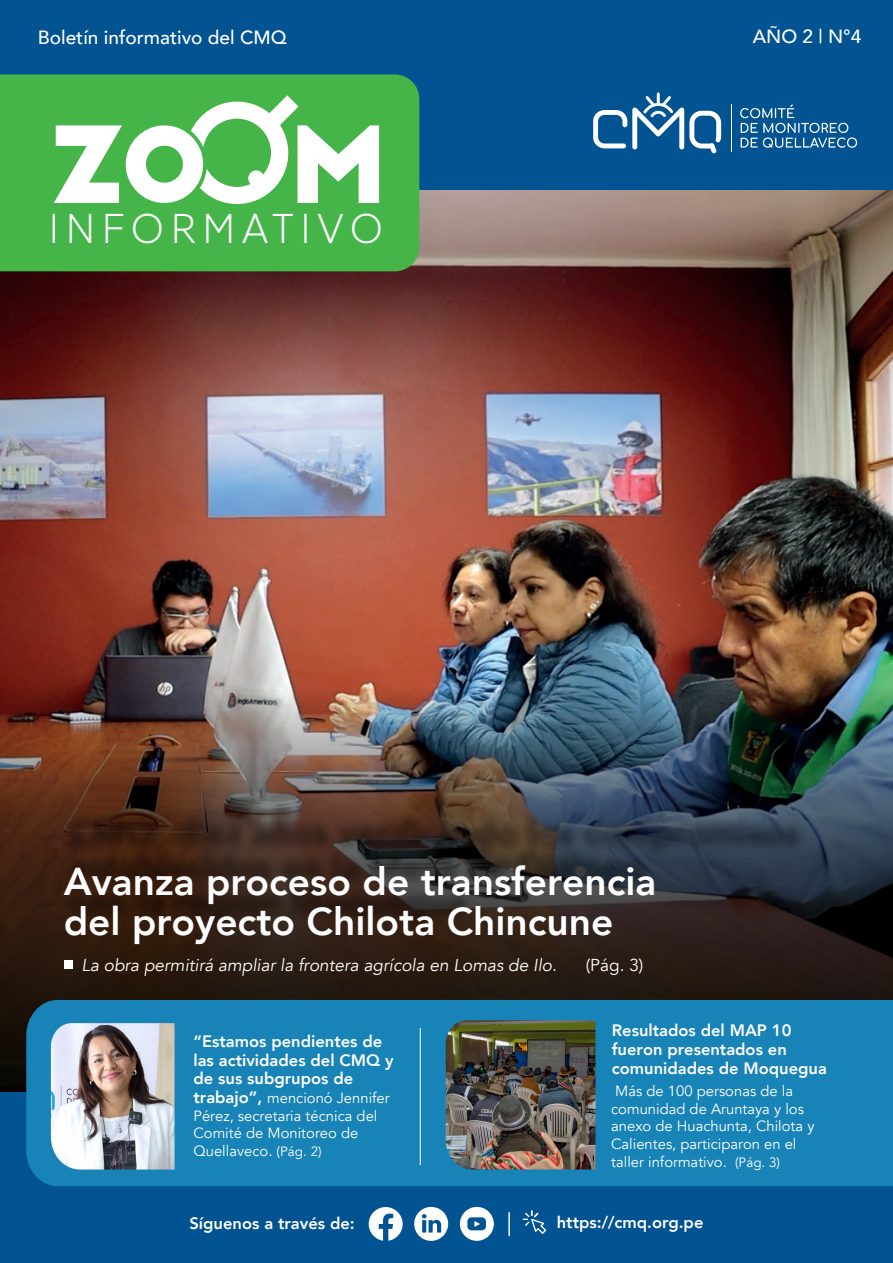
<style>
.page{position:relative;width:893px;height:1263px;background:#015391}
.page>*{position:absolute;margin:0;border:0;box-sizing:border-box;transform-origin:0 0}
.t1{font:300 41.55px "AA Smart Sans";letter-spacing:.15em;color:#fff}
.t2{font:800 38.85px/39.9px "Avenir";color:#fff}
.t3{font:500 19.05px "Avenir";color:#fff}
.t4{font:italic 17.25px "Avenir";color:#fff}
.t5{font:17.25px "Avenir";color:#fff}
.t6{font:800 16.5px/18.6px "Avenir";color:#fff}
.t7{font:14.85px/17.7px "Avenir";color:#fff}
.s1{font-weight:800;font-size:16.5px}
.s2{font-size:13.5px}
</style>
<div class="page">
<img style="left:0;top:190px;width:893px;height:495px">
<img style="left:0;top:685px;width:893px;height:407px">
<div style="left:0;top:74px;width:419px;height:197px;background:#45b549"></div>
<svg style="left:54px;top:95px;width:325px;height:109px;background:#95d497"></svg>
<div style="left:248px;top:170px;width:16px;height:16px;background:#fff;border-radius:50%"></div>
<svg style="left:593px;top:92px;width:128px;height:61px"></svg>
<svg style="left:740px;top:105px;width:117px;height:43px"></svg>
<hr style="left:731px;top:104px;width:1px;height:47px;background:#fff">
<img style="left:56px;top:802px;width:757px;height:140px">
<div style="left:26px;top:1000px;width:867px;height:186px;background:#1783b7"></div>
<img style="left:446px;top:1020px;width:150px;height:149px">
<img style="left:51px;top:1023px;width:124px;height:146px">
<hr style="left:420px;top:1028px;width:1px;height:137px;background:#fff">
<div style="left:65px;top:960px;width:8px;height:8px;background:#fff"></div>
<svg style="left:523px;top:1210px;width:23px;height:24px"></svg>
<svg style="left:369px;top:1207px;width:34px;height:34px"></svg>
<svg style="left:460px;top:1207px;width:34px;height:34px"></svg>
<svg style="left:414px;top:1207px;width:34px;height:34px"></svg>
<p class="t3" style="left:38px;top:21px;width:250px">Boletín informativo del CMQ</p>
<p class="t3" style="left:753px;top:20px;width:110px">AÑO 2 | N°4</p>
<h1 class="t1" style="left:49px;top:202px;width:336px">INFORMATIVO</h1>
<h2 class="t2" style="left:64px;top:862px;width:594px">Avanza proceso de transferencia del proyecto Chilota Chincune</h2>
<p class="t4" style="left:81px;top:954px;width:477px">La obra permitirá ampliar la frontera agrícola en Lomas de Ilo.</p>
<p class="t5" style="left:586px;top:954px;width:59px">(Pág. 3)</p>
<p class="t6" style="left:193px;top:1032px;width:202px">“Estamos pendientes de las actividades del CMQ y de sus subgrupos de</p>
<p class="t7" style="left:193px;top:1089px;width:198px"><span class="s1">trabajo”,</span> mencionó Jennifer<br>Pérez, secretaria técnica del<br>Comité de Monitoreo de<br>Quellaveco. <span class="s2">(Pág. 2)</span></p>
<p class="t6" style="left:612px;top:1021px;width:217px">Resultados del MAP 10 fueron presentados en comunidades de Moquegua</p>
<p class="t7" style="left:611px;top:1082px;width:205px">Más de 100 personas de la comunidad de Aruntaya y los anexo de Huachunta, Chilota y<br>Calientes, participaron en el taller informativo. <span class="s2">(Pág. 3)</span></p>
<p class="t6" style="left:189px;top:1214px;width:167px">Síguenos a través de:</p>
<p class="t6" style="left:557px;top:1213px;width:148px">https://cmq.org.pe</p>
</div>
